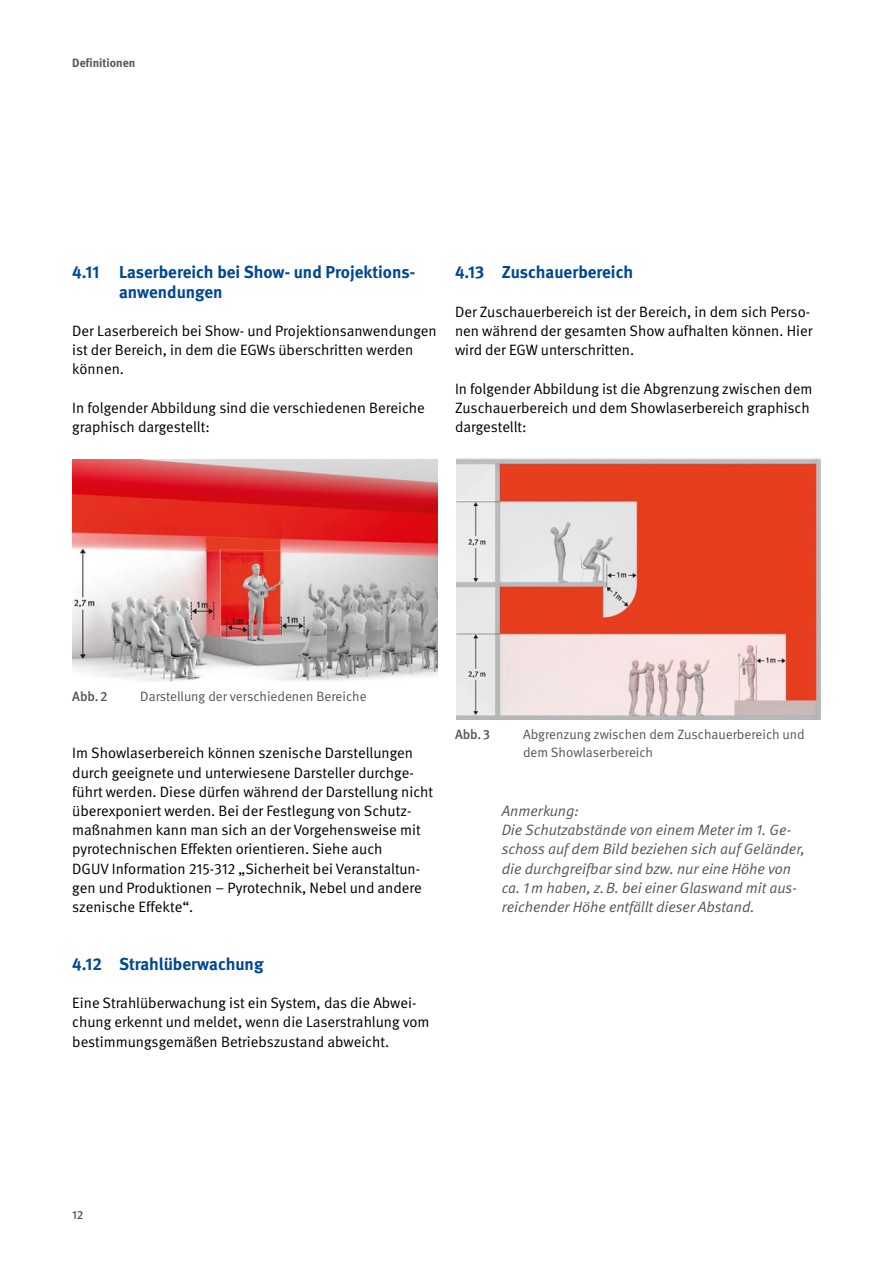
<style>
.page{position:relative;width:893px;height:1263px;background:#fff}
.page>*{position:absolute;margin:0;border:0;box-sizing:border-box;transform-origin:0 0}
.t1{font:700 17.25px/19.2px "DGUV Meta";color:#004893}
.t2{font:15px/19.2px "DGUV Meta";color:#000}
.t3{font:italic 15px/19.2px "DGUV Meta";color:#565655}
.t4{font:13.5px/18px "DGUV Meta";color:#565655}
.t5{font:500 13.5px "DGUV Meta";letter-spacing:-.005em;color:#565655}
.t6{font:700 12px "DGUV Meta";color:#565655}
.t7{font:500 12px "DGUV Meta";color:#565655}
</style>
<div class="page">
<img style="left:72px;top:460px;width:366px;height:222px">
<img style="left:457px;top:457px;width:364px;height:263px">
<p class="t6" style="left:72px;top:56px;width:65px">Definitionen</p>
<p class="t1" style="left:119px;top:263px;width:296px;text-indent:-47px">4.11 Laserbereich bei Show- und Projektions&shy;anwendungen</p>
<p class="t2" style="left:72px;top:322px;width:366px">Der Laserbereich bei Show- und Projektionsanwendungen ist der Bereich, in dem die EGWs überschritten werden können.</p>
<p class="t2" style="left:72px;top:398px;width:354px">In folgender Abbildung sind die verschiedenen Bereiche graphisch dargestellt:</p>
<p class="t1" style="left:455px;top:263px;width:180px">4.13 Zuschauerbereich</p>
<p class="t2" style="left:455px;top:302px;width:359px">Der Zuschauerbereich ist der Bereich, in dem sich Perso&shy;nen während der gesamten Show aufhalten können. Hier wird der EGW unterschritten.</p>
<p class="t2" style="left:455px;top:379px;width:359px">In folgender Abbildung ist die Abgrenzung zwischen dem<br>Zuschauerbereich und dem Showlaserbereich graphisch dargestellt:</p>
<p class="t5" style="left:72px;top:688px;width:37px">Abb.2</p>
<p class="t4" style="left:140px;top:687px;width:228px">Darstellung der verschiedenen Bereiche</p>
<p class="t2" style="left:72px;top:744px;width:362px">Im Showlaserbereich können szenische Darstellungen durch geeignete und unterwiesene Darsteller durchge&shy;führt werden. Diese dürfen während der Darstellung nicht überexponiert werden. Bei der Festlegung von Schutz&shy;maßnahmen kann man sich an der Vorgehensweise mit pyrotechnischen Effekten orientieren. Siehe auch<br>DGUV Information 215-312 „Sicherheit bei Veranstaltun&shy;gen und Produktionen – Pyrotechnik, Nebel und andere szenische Effekte“.</p>
<p class="t1" style="left:72px;top:955px;width:193px">4.12 Strahlüberwachung</p>
<p class="t2" style="left:72px;top:994px;width:359px">Eine Strahlüberwachung ist ein System, das die Abwei&shy;chung erkennt und meldet, wenn die Laserstrahlung vom bestimmungsgemäßen Betriebszustand abweicht.</p>
<p class="t5" style="left:455px;top:727px;width:37px">Abb.3</p>
<p class="t4" style="left:523px;top:726px;width:283px">Abgrenzung zwischen dem Zuschauerbereich und dem Showlaserbereich</p>
<p class="t3" style="left:502px;top:802px;width:305px">Anmerkung:<br>Die Schutzabstände von einem Meter im 1. Ge&shy;schoss auf dem Bild beziehen sich auf Geländer, die durchgreifbar sind bzw. nur eine Höhe von ca. 1m haben, z.B. bei einer Glaswand mit aus&shy;reichender Höhe entfällt dieser Abstand.</p>
<p class="t7" style="left:72px;top:1208px;width:13px">12</p>
</div>
